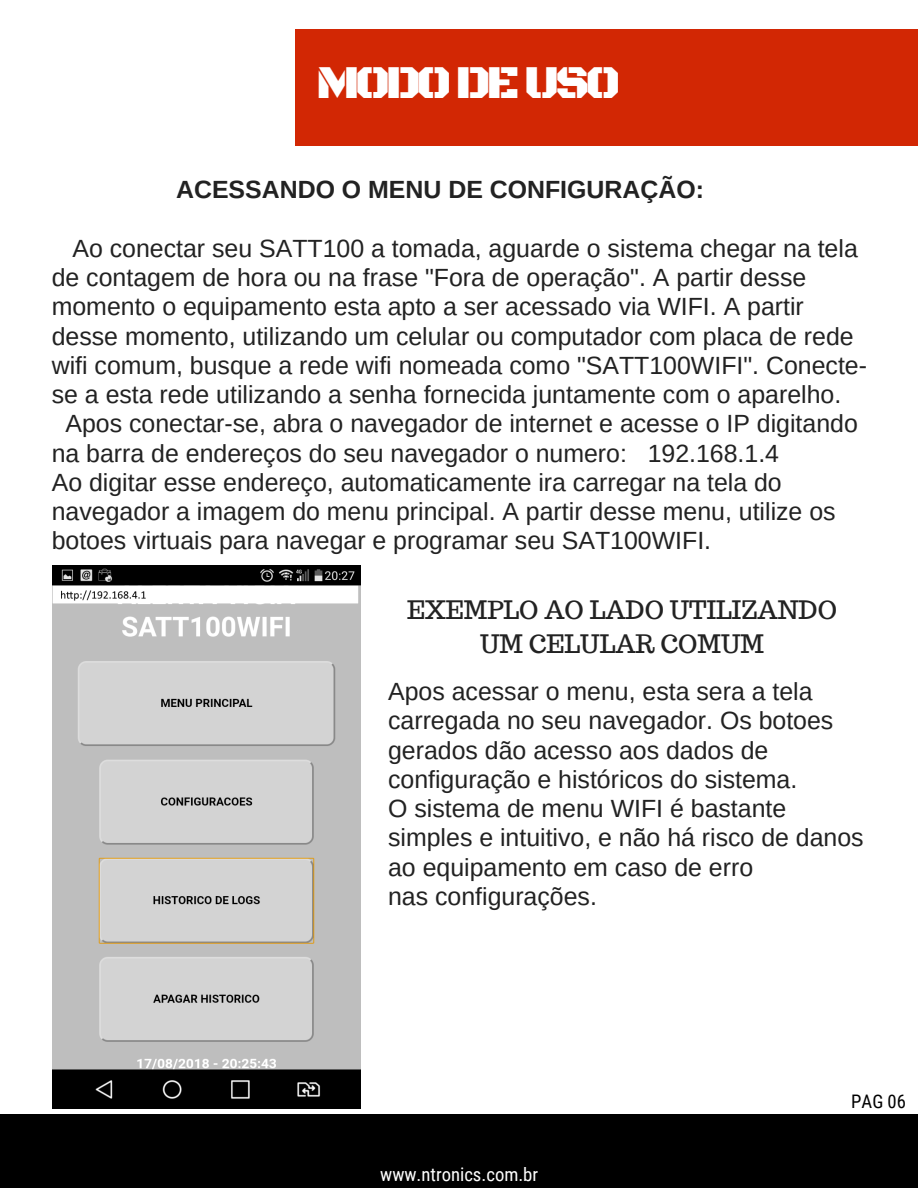
<style>
.page{position:relative;width:918px;height:1188px;background:#fff}
.page>*{position:absolute;margin:0;border:0;box-sizing:border-box;transform-origin:0 0}
.t1{font:48.15px "Black Ops One";letter-spacing:-.085em;color:#fff}
.t2{font:24.9px/29.2px "Arimo";color:#222}
.t3{font:24.9px/33.8px "Trocchi";color:#222;text-align:center}
.t4{font:700 24.9px "Arimo";color:#222}
.t5{font:18.75px "Roboto Condensed";color:#fff}
.t6{font:18.75px "Roboto Condensed";color:#000}
</style>
<div class="page">
<div style="left:316px;top:51px;width:583px;height:75px;background:#d22704"></div>
<div style="left:295px;top:125px;width:23px;height:21px;background:#d22704"></div>
<div style="left:316px;top:125px;width:583px;height:21px;background:#d22704"></div>
<div style="left:898px;top:125px;width:20px;height:21px;background:#d22704"></div>
<div style="left:898px;top:29px;width:20px;height:24px;background:#d22704"></div>
<div style="left:316px;top:29px;width:583px;height:24px;background:#d22704"></div>
<div style="left:898px;top:51px;width:20px;height:75px;background:#d22704"></div>
<div style="left:295px;top:51px;width:23px;height:75px;background:#d22704"></div>
<div style="left:295px;top:29px;width:23px;height:24px;background:#d22704"></div>
<div style="left:0;top:1115px;width:918px;height:73px;background:#000"></div>
<img style="left:53px;top:566px;width:307px;height:542px">
<h1 class="t1" style="left:316px;top:54px;width:306px">MODO DE USO</h1>
<p class="t4" style="left:176px;top:176px;width:529px">ACESSANDO O MENU DE CONFIGURAÇÃO:</p>
<p class="t2" style="left:72px;top:234px;width:787px">Ao conectar seu SATT100 a tomada, aguarde o sistema chegar na tela</p>
<p class="t2" style="left:52px;top:263px;width:756px">de contagem de hora ou na frase "Fora de operação". A partir desse</p>
<p class="t2" style="left:52px;top:292px;width:754px">momento o equipamento esta apto a ser acessado via WIFI. A partir</p>
<p class="t2" style="left:52px;top:321px;width:803px">desse momento, utilizando um celular ou computador com placa de rede</p>
<p class="t2" style="left:52px;top:351px;width:817px">wifi comum, busque a rede wifi nomeada como "SATT100WIFI". Conecte-</p>
<p class="t2" style="left:52px;top:380px;width:791px">se a esta rede utilizando a senha fornecida juntamente com o aparelho.</p>
<p class="t2" style="left:66px;top:409px;width:794px">Apos conectar-se, abra o navegador de internet e acesse o IP digitando</p>
<p class="t2" style="left:52px;top:438px;width:729px">na barra de endereços do seu navegador o numero: 192.168.1.4</p>
<p class="t2" style="left:52px;top:468px;width:732px">Ao digitar esse endereço, automaticamente ira carregar na tela do</p>
<p class="t2" style="left:52px;top:497px;width:785px">navegador a imagem do menu principal. A partir desse menu, utilize os</p>
<p class="t2" style="left:52px;top:526px;width:661px">botoes virtuais para navegar e programar seu SAT100WIFI.</p>
<p class="t3" style="left:407px;top:593px;width:431px">EXEMPLO AO LADO UTILIZANDO<br>UM CELULAR COMUM</p>
<p class="t2" style="left:388px;top:677px;width:477px">Apos acessar o menu, esta sera a tela carregada no seu navegador. Os botoes gerados dão acesso aos dados de configuração e históricos do sistema.<br>O sistema de menu WIFI é bastante simples e intuitivo, e não há risco de danos ao equipamento em caso de erro<br>nas configurações.</p>
<p class="t5" style="left:380px;top:1164px;width:159px">www.ntronics.com.br</p>
<p class="t6" style="left:851px;top:1091px;width:56px">PAG 06</p>
</div>
